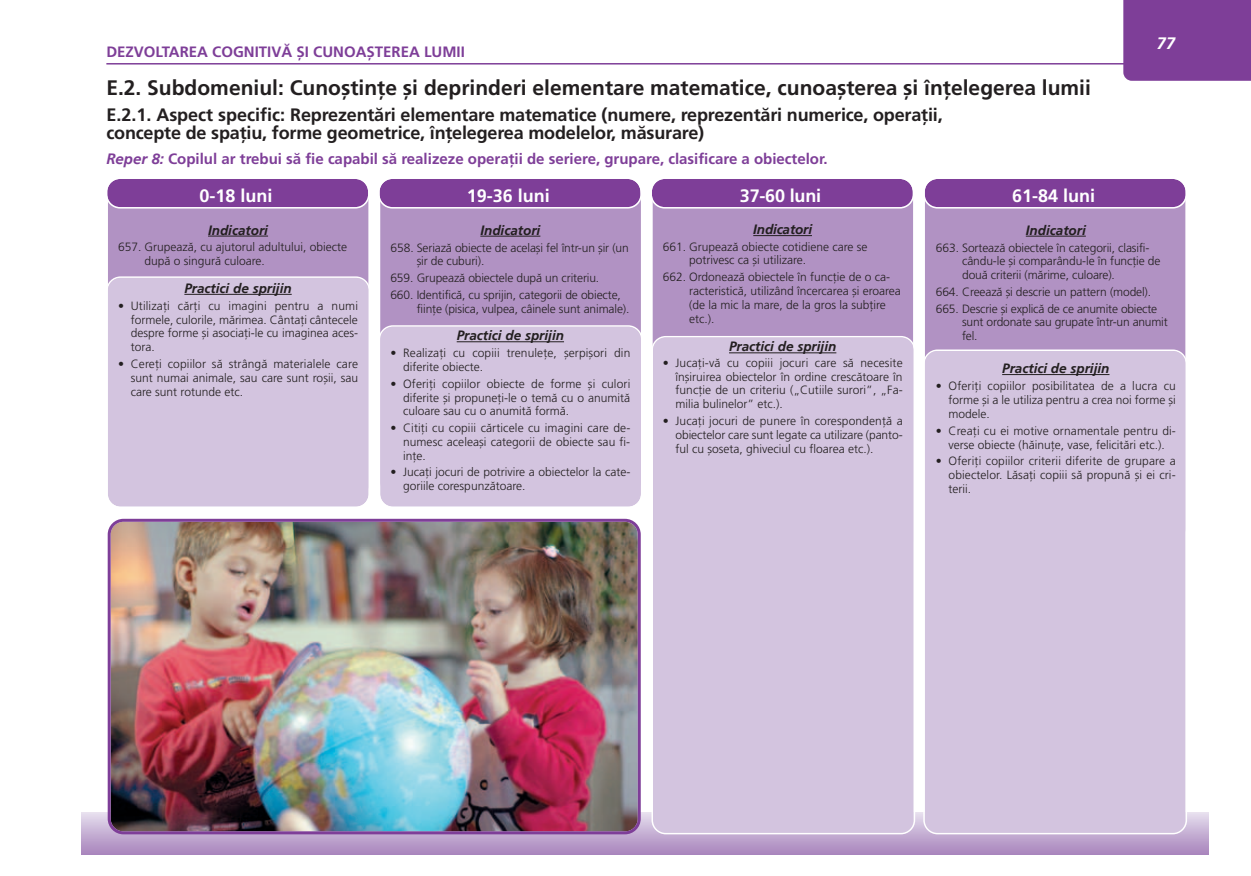
<style>
.page{position:relative;width:1251px;height:876px;background:#fff}
.page>*{position:absolute;margin:0;border:0;box-sizing:border-box;transform-origin:0 0}
.t1{font:700 21px "Frutiger";color:#231f20}
.t2{font:700 18px/18px "Frutiger";letter-spacing:-.01em;color:#231f20}
.t3{font:700 18px "Frutiger";color:#fff}
.t4{font:italic 700 16.5px "Frutiger";color:#fff}
.t5{font:700 15px "Frutiger";color:#7e3e98}
.t6{font:italic 700 13.5px "Frutiger";color:#231f20}
.t7{font:12px/13.8px "Frutiger";color:#231f20}
.s1{font-style:italic}
</style>
<div class="page">
<svg style="left:82px;top:812px;width:1126px;height:43px;background:#b79bc8"></svg>
<div style="left:108px;top:209px;width:261px;height:67px;background:#b192c3"></div>
<div style="left:108px;top:276px;width:261px;height:231px;background:#d3c4df"></div>
<div style="left:380px;top:209px;width:261px;height:116px;background:#b192c3"></div>
<div style="left:652px;top:209px;width:261px;height:127px;background:#b192c3"></div>
<div style="left:925px;top:209px;width:261px;height:140px;background:#b192c3"></div>
<div style="left:380px;top:325px;width:261px;height:182px;background:#d3c4df"></div>
<div style="left:651px;top:336px;width:264px;height:498px;background:#d3c4df"></div>
<div style="left:923px;top:349px;width:263px;height:485px;background:#d3c4df"></div>
<svg style="left:107px;top:179px;width:262px;height:30px;background:#874c9f"></svg>
<svg style="left:379px;top:179px;width:262px;height:30px;background:#874c9f"></svg>
<svg style="left:652px;top:179px;width:261px;height:30px;background:#874c9f"></svg>
<svg style="left:925px;top:179px;width:261px;height:30px;background:#874c9f"></svg>
<hr style="left:208px;top:236px;width:60px;height:1px;background:#231f20">
<hr style="left:184px;top:294px;width:108px;height:1px;background:#231f20">
<hr style="left:480px;top:236px;width:60px;height:1px;background:#231f20">
<hr style="left:456px;top:341px;width:108px;height:1px;background:#231f20">
<hr style="left:753px;top:235px;width:58px;height:1px;background:#231f20">
<hr style="left:728px;top:352px;width:108px;height:1px;background:#231f20">
<hr style="left:1025px;top:236px;width:60px;height:1px;background:#231f20">
<hr style="left:1001px;top:374px;width:108px;height:1px;background:#231f20">
<img style="left:108px;top:519px;width:532px;height:315px">
<hr style="left:106px;top:63px;width:1102px;height:2px;background:#7e3e98">
<div style="left:1123px;top:0;width:127px;height:81px;background:#7e3e98"></div>
<p class="t5" style="left:106px;top:46px;width:360px">DEZVOLTAREA COGNITIVÃ ÆI CUNOAÆTEREA LUMII</p>
<h1 class="t1" style="left:106px;top:79px;width:985px">E.2. Subdomeniul: Cunoætinåe æi deprinderi elementare matematice, cunoaæterea æi înåelegerea lumii</h1>
<h2 class="t2" style="left:106px;top:107px;width:837px">E.2.1. Aspect specific: Reprezentãri elementare matematice (numere, reprezentãri numerice, operaåii, concepte de spaåiu, forme geometrice, înåelegerea modelelor, mãsurare)</h2>
<p class="t5" style="left:106px;top:153px;width:722px"><span class="s1">Reper 8:</span> Copilul ar trebui sã fie capabil sã realizeze operaåii de seriere, grupare, clasificare a obiectelor.</p>
<h3 class="t4" style="left:1156px;top:35px;width:20px">77</h3>
<h2 class="t3" style="left:199px;top:188px;width:75px">0-18 luni</h2>
<p class="t6" style="left:208px;top:223px;width:62px">Indicatori</p>
<p class="t7" style="left:144px;top:241px;width:204px;text-indent:-26px">657. Grupeazã, cu ajutorul adultului, obiecte dupã o singurã culoare.</p>
<p class="t6" style="left:184px;top:281px;width:109px">Practici de sprijin</p>
<p class="t7" style="left:131px;top:300px;width:229px;text-align:justify;text-indent:-13px">• Utilizaåi cãråi cu imagini pentru a numi formele, culorile, mãrimea. Cântaåi cântecele despre forme æi asociaåi-le cu imaginea aces&shy;tora.</p>
<p class="t7" style="left:131px;top:358px;width:229px;text-align:justify;text-indent:-13px">• Cereåi copiilor sã strângã materialele care sunt numai animale, sau care sunt roæii, sau care sunt rotunde etc.</p>
<h2 class="t3" style="left:466px;top:188px;width:85px">19-36 luni</h2>
<p class="t6" style="left:480px;top:223px;width:62px">Indicatori</p>
<p class="t7" style="left:416px;top:241px;width:213px;text-indent:-26px">658. Seriazã obiecte de acelaæi fel într-un æir (un æir de cuburi).</p>
<p class="t7" style="left:390px;top:270px;width:232px;line-height:16.8px">659. Grupeazã obiectele dupã un criteriu.<br>660. Identificã, cu sprijin, categorii de obiecte,</p>
<p class="t7" style="left:416px;top:303px;width:214px">fiinåe (pisica, vulpea, câinele sunt animale).</p>
<p class="t6" style="left:456px;top:328px;width:109px">Practici de sprijin</p>
<p class="t7" style="left:403px;top:347px;width:229px;text-indent:-13px">• Realizaåi cu copiii trenuleåe, æerpiæori din diferite obiecte.</p>
<p class="t7" style="left:403px;top:378px;width:229px;text-align:justify;text-indent:-13px">• Oferiåi copiilor obiecte de forme æi culori diferite æi propuneåi-le o temã cu o anumitã culoare sau cu o anumitã formã.</p>
<p class="t7" style="left:403px;top:422px;width:229px;text-align:justify;text-indent:-13px">• Citiåi cu copiii cãrticele cu imagini care de&shy;numesc aceleaæi categorii de obiecte sau fi&shy;inåe.</p>
<p class="t7" style="left:403px;top:466px;width:229px;text-indent:-13px">• Jucaåi jocuri de potrivire a obiectelor la cate&shy;goriile corespunzãtoare.</p>
<h2 class="t3" style="left:739px;top:188px;width:83px">37-60 luni</h2>
<p class="t6" style="left:753px;top:222px;width:60px">Indicatori</p>
<p class="t7" style="left:689px;top:240px;width:180px;text-indent:-26px">661. Grupeazã obiecte cotidiene care se potrivesc ca æi utilizare.</p>
<p class="t7" style="left:689px;top:271px;width:213px;text-indent:-26px">662. Ordoneazã obiectele în funcåie de o ca&shy;racteristicã, utilizând încercarea æi eroarea (de la mic la mare, de la gros la subåire etc.).</p>
<p class="t6" style="left:728px;top:340px;width:109px">Practici de sprijin</p>
<p class="t7" style="left:675px;top:357px;width:229px;text-align:justify;text-indent:-13px">• Jucaåi-vã cu copiii jocuri care sã necesite înæiruirea obiectelor în ordine crescãtoare în funcåie de un criteriu („Cutiile surori”, „Fa&shy;milia bulinelor” etc.).</p>
<p class="t7" style="left:675px;top:415px;width:229px;text-align:justify;text-indent:-13px">• Jucaåi jocuri de punere în corespondenåã a obiectelor care sunt legate ca utilizare (panto&shy;ful cu æoseta, ghiveciul cu floarea etc.).</p>
<h2 class="t3" style="left:1011px;top:188px;width:85px">61-84 luni</h2>
<p class="t6" style="left:1025px;top:223px;width:62px">Indicatori</p>
<p class="t7" style="left:961px;top:241px;width:200px;text-indent:-26px">663. Sorteazã obiectele în categorii, clasifi&shy;cându-le æi comparându-le în funcåie de douã criterii (mãrime, culoare).</p>
<p class="t7" style="left:935px;top:284px;width:223px;line-height:16.8px">664. Creeazã æi descrie un pattern (model).<br>665. Descrie æi explicã de ce anumite obiecte</p>
<p class="t7" style="left:961px;top:316px;width:207px">sunt ordonate sau grupate într-un anumit fel.</p>
<p class="t6" style="left:1001px;top:361px;width:109px">Practici de sprijin</p>
<p class="t7" style="left:948px;top:380px;width:229px;text-align:justify;text-indent:-13px">• Oferiåi copiilor posibilitatea de a lucra cu forme æi a le utiliza pentru a crea noi forme æi modele.</p>
<p class="t7" style="left:935px;top:425px;width:241px;text-align:center">• Creaåi cu ei motive ornamentale pentru di&shy;verse obiecte (hãinuåe, vase, felicitãri etc.).</p>
<p class="t7" style="left:948px;top:455px;width:229px;text-align:justify;text-indent:-13px">• Oferiåi copiilor criterii diferite de grupare a obiectelor. Lãsaåi copiii sã propunã æi ei cri&shy;terii.</p>
</div>
